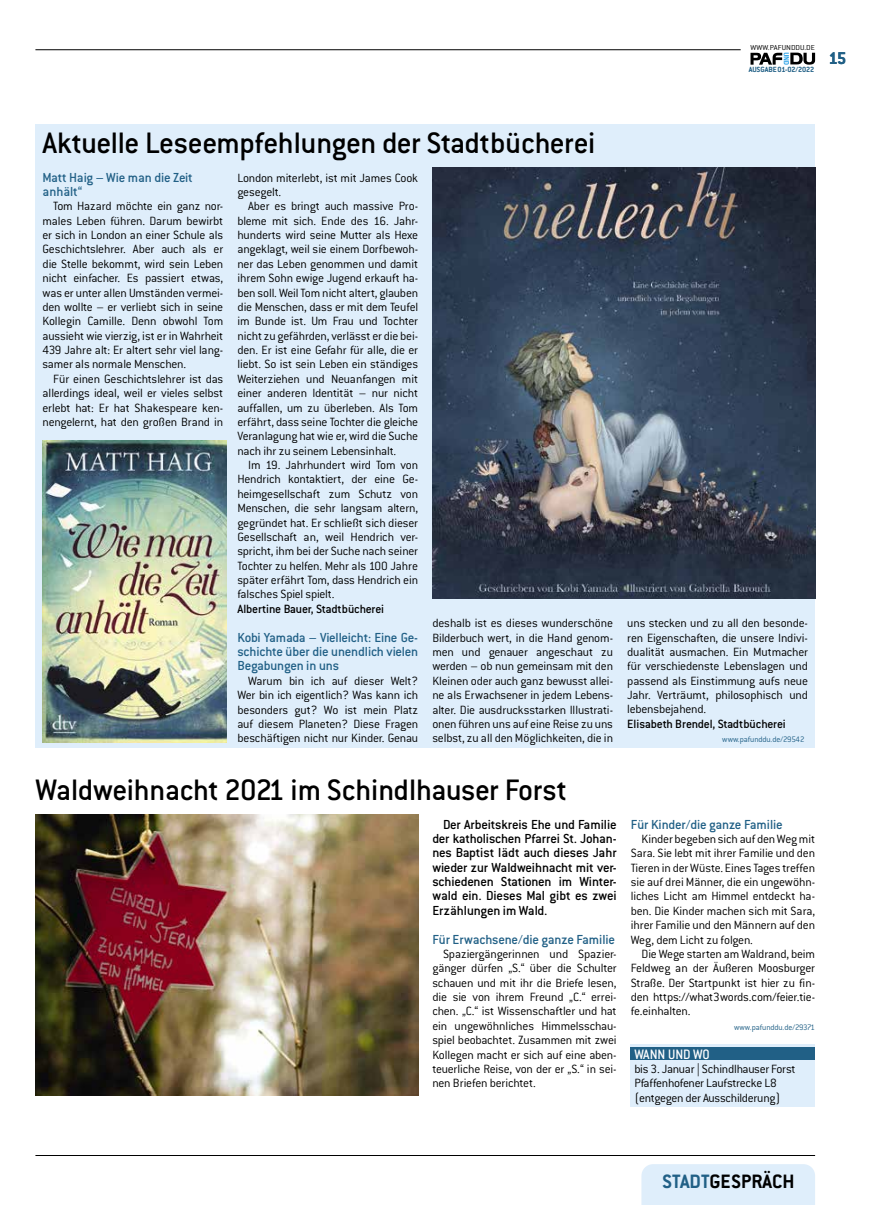
<style>
.page{position:relative;width:886px;height:1205px;background:#fff}
.page>*{position:absolute;margin:0;border:0;box-sizing:border-box;transform-origin:0 0}
.t1{font:500 32.5px "Conduit ITC Std";letter-spacing:-.015em;color:#000}
.t2{font:700 21.25px "Conduit ITC Std";color:#000}
.t3{font:700 18.75px "Conduit ITC Std";color:#216086}
.t4{font:500 15px "Conduit ITC Std";color:#fff;scale:.95 1}
.t5{font:500 14.38px/14.4px "Conduit ITC Std";letter-spacing:-.005em;color:#000;text-align:justify}
.t6{font:500 14.38px/14.4px "Conduit ITC Std";letter-spacing:-.015em;color:#216086}
.t7{font:300 13.12px/14.4px "Conduit ITC Std";letter-spacing:-.015em;color:#000;text-align:justify}
.t8{font:500 13.12px "Conduit ITC Std";letter-spacing:-.015em;color:#000}
.t9{font:300 8.75px "Conduit ITC Std";letter-spacing:-.015em;color:#216086}
.t10{font:700 8.25px "Conduit ITC Std";letter-spacing:-.005em;color:#216086}
.t11{font:300 7.88px "Conduit ITC Std";letter-spacing:.01em;color:#000;scale:1.1 1}
.s1{color:#216086}
</style>
<div class="page">
<hr style="left:35px;top:50px;width:706px;height:1px;background:#000">
<hr style="left:35px;top:1155px;width:780px;height:1px;background:#000">
<div style="left:641px;top:1164px;width:174px;height:41px;background:#dfeefb"></div>
<svg style="left:750px;top:53px;width:65px;height:12px"></svg>
<div style="left:35px;top:124px;width:780px;height:623px;background:#dfeefb"></div>
<img style="left:35px;top:814px;width:383px;height:281px">
<img style="left:432px;top:167px;width:383px;height:431px">
<div style="left:631px;top:1044px;width:184px;height:63px;background:#dfeefb"></div>
<div style="left:631px;top:1047px;width:184px;height:13px;background:#216086"></div>
<img style="left:43px;top:440px;width:184px;height:302px">
<p class="t11" style="left:750px;top:42px;width:60px">WWW.PAFUNDDU.DE</p>
<p class="t10" style="left:749px;top:65px;width:67px">AUSGABE01-02/2022</p>
<h3 class="t3" style="left:828px;top:47px;width:20px">15</h3>
<h1 class="t1" style="left:43px;top:123px;width:554px">Aktuelle Leseempfehlungen der Stadtbücherei</h1>
<p class="t6" style="left:43px;top:169px;width:152px">Matt Haig – Wie man die Zeit anhält“</p>
<p class="t7" style="left:43px;top:199px;width:182px;text-indent:11px">Tom Hazard möchte ein ganz nor&shy;males Leben führen. Darum bewirbt er sich in London an einer Schule als Geschichtslehrer. Aber auch als er die Stelle bekommt, wird sein Leben nicht einfacher. Es passiert etwas, was er unter allen Umständen vermei&shy;den wollte – er verliebt sich in seine Kollegin Camille. Denn obwohl Tom aussieht wie vierzig, ist er in Wahrheit 439 Jahre alt: Er altert sehr viel lang&shy;samer als normale Menschen.</p>
<p class="t7" style="left:43px;top:371px;width:182px;text-indent:11px">Für einen Geschichtslehrer ist das allerdings ideal, weil er vieles selbst erlebt hat: Er hat Shakespeare ken&shy;nengelernt, hat den großen Brand in</p>
<p class="t7" style="left:237px;top:170px;width:182px">London miterlebt, ist mit James Cook gesegelt.</p>
<p class="t7" style="left:237px;top:199px;width:182px;text-indent:11px">Aber es bringt auch massive Pro&shy;bleme mit sich. Ende des 16. Jahr&shy;hunderts wird seine Mutter als Hexe angeklagt, weil sie einem Dorfbewoh&shy;ner das Leben genommen und damit ihrem Sohn ewige Jugend erkauft ha&shy;ben soll. Weil Tom nicht altert, glauben die Menschen, dass er mit dem Teufel im Bunde ist. Um Frau und Tochter nicht zu gefährden, verlässt er die bei&shy;den. Er ist eine Gefahr für alle, die er liebt. So ist sein Leben ein ständiges Weiterziehen und Neuanfangen mit einer anderen Identität – nur nicht auffallen, um zu überleben. Als Tom erfährt, dass seine Tochter die gleiche Veranlagung hat wie er, wird die Suche nach ihr zu seinem Lebensinhalt.</p>
<p class="t7" style="left:237px;top:457px;width:182px;text-indent:11px">Im 19. Jahrhundert wird Tom von Hendrich kontaktiert, der eine Ge&shy;heimgesellschaft zum Schutz von Menschen, die sehr langsam altern, gegründet hat. Er schließt sich dieser Gesellschaft an, weil Hendrich ver&shy;spricht, ihm bei der Suche nach seiner Tochter zu helfen. Mehr als 100 Jahre später erfährt Tom, dass Hendrich ein falsches Spiel spielt.</p>
<p class="t8" style="left:237px;top:601px;width:148px">Albertine Bauer, Stadtbücherei</p>
<p class="t6" style="left:237px;top:629px;width:182px;text-align:justify">Kobi Yamada – Vielleicht: Eine Ge&shy;schichte über die unendlich vielen Begabungen in uns</p>
<p class="t7" style="left:237px;top:673px;width:182px;text-indent:11px">Warum bin ich auf dieser Welt?<br>Wer bin ich eigentlich? Was kann ich besonders gut? Wo ist mein Platz auf diesem Planeten? Diese Fragen beschäftigen nicht nur Kinder. Genau</p>
<p class="t7" style="left:432px;top:615px;width:182px">deshalb ist es dieses wunderschöne Bilderbuch wert, in die Hand genom&shy;men und genauer angeschaut zu werden – ob nun gemeinsam mit den Kleinen oder auch ganz bewusst allei&shy;ne als Erwachsener in jedem Lebens&shy;alter. Die ausdrucksstarken Illustrati&shy;onen führen uns auf eine Reise zu uns selbst, zu all den Möglichkeiten, die in</p>
<p class="t7" style="left:627px;top:615px;width:182px">uns stecken und zu all den besonde&shy;ren Eigenschaften, die unsere Indivi&shy;dualität ausmachen. Ein Mutmacher für verschiedenste Lebenslagen und passend als Einstimmung aufs neue Jahr. Verträumt, philosophisch und lebensbejahend.</p>
<p class="t8" style="left:627px;top:716px;width:160px">Elisabeth Brendel, Stadtbücherei</p>
<p class="t9" style="left:722px;top:734px;width:84px">www.pafunddu.de/29542</p>
<h1 class="t1" style="left:35px;top:770px;width:533px">Waldweihnacht 2021 im Schindlhauser Forst</h1>
<p class="t5" style="left:432px;top:816px;width:186px;text-indent:11px">Der Arbeitskreis Ehe und Familie der katholischen Pfarrei St. Johan&shy;nes Baptist lädt auch dieses Jahr wieder zur Waldweihnacht mit ver&shy;schiedenen Stationen im Winter&shy;wald ein. Dieses Mal gibt es zwei Erzählungen im Wald.</p>
<p class="t6" style="left:432px;top:931px;width:184px">Für Erwachsene/die ganze Familie</p>
<p class="t7" style="left:432px;top:946px;width:186px;text-indent:11px">Spaziergängerinnen und Spazier&shy;gänger dürfen „S.“ über die Schulter schauen und mit ihr die Briefe lesen, die sie von ihrem Freund „C.“ errei&shy;chen. „C.“ ist Wissenschaftler und hat ein ungewöhnliches Himmelsschau&shy;spiel beobachtet. Zusammen mit zwei Kollegen macht er sich auf eine aben&shy;teuerliche Reise, von der er „S.“ in sei&shy;nen Briefen berichtet.</p>
<p class="t6" style="left:631px;top:816px;width:153px">Für Kinder/die ganze Familie</p>
<p class="t7" style="left:631px;top:831px;width:186px;text-indent:11px">Kinder begeben sich auf den Weg mit Sara. Sie lebt mit ihrer Familie und den Tieren in der Wüste. Eines Tages treffen sie auf drei Männer, die ein ungewöhn&shy;liches Licht am Himmel entdeckt ha&shy;ben. Die Kinder machen sich mit Sara, ihrer Familie und den Männern auf den Weg, dem Licht zu folgen.</p>
<p class="t7" style="left:631px;top:946px;width:186px;text-indent:11px">Die Wege starten am Waldrand, beim Feldweg an der Äußeren Moosburger Straße. Der Startpunkt ist hier zu fin&shy;den https://what3words.com/feier.tie&shy;fe.einhalten.</p>
<p class="t9" style="left:734px;top:1022px;width:82px">www.pafunddu.de/29371</p>
<p class="t4" style="left:634px;top:1045px;width:81px">WANN UND WO</p>
<p class="t7" style="left:634px;top:1061px;width:163px;text-align:left">bis 3. Januar | Schindlhauser Forst<br>Pfaffenhofener Laufstrecke L8 (entgegen der Ausschilderung)</p>
<h2 class="t2" style="left:662px;top:1169px;width:134px"><span class="s1">STADT</span>GESPRÄCH</h2>
</div>
